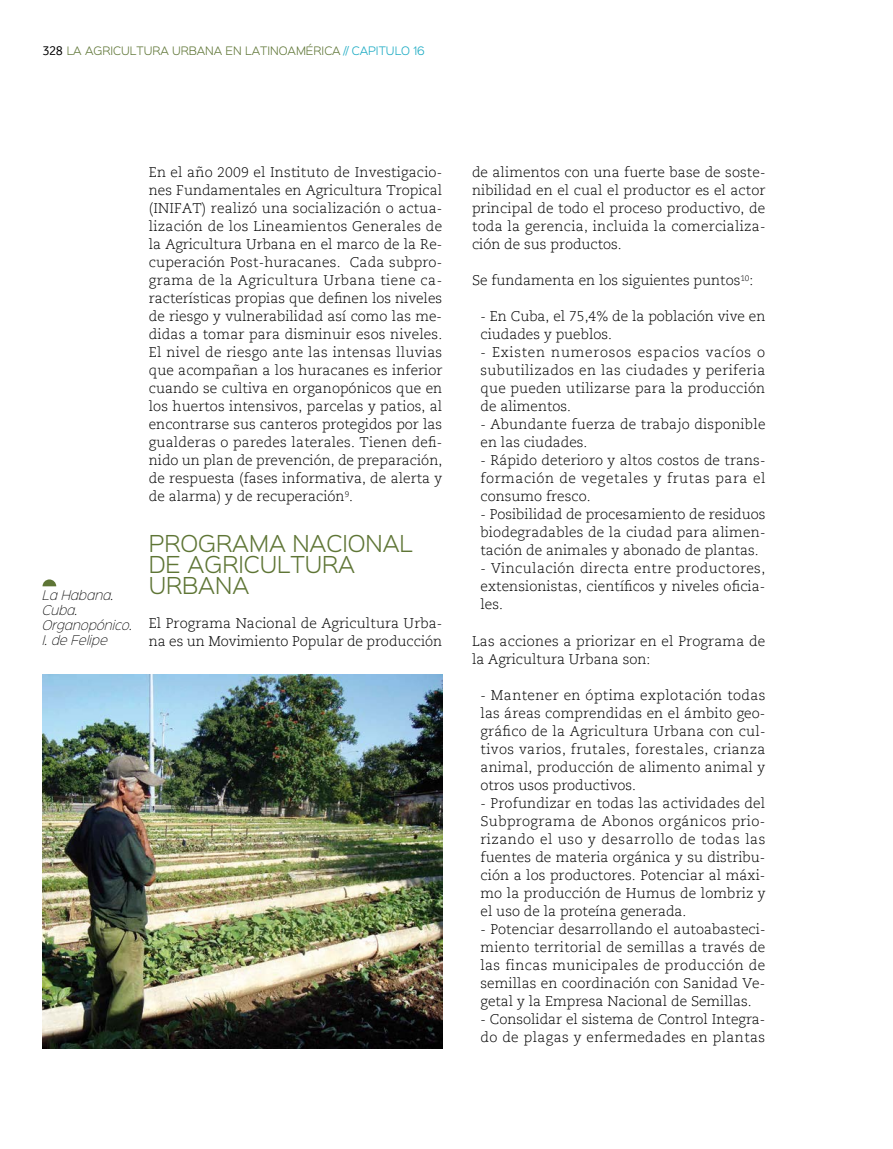
<style>
.page{position:relative;width:893px;height:1149px;background:#fff}
.page>*{position:absolute;margin:0;border:0;box-sizing:border-box;transform-origin:0 0}
.t1{font:300 21px "Sinkin Sans 300";color:#5e7535}
.t2{font:300 13.95px/18px "Caecilia LT Std";letter-spacing:.005em;color:#000;text-align:justify}
.t3{font:italic 12px/15px "Sinkin Sans 200 X Light";color:#000}
.t4{font:300 10.5px "Sinkin Sans 300";color:#5e7535}
.t5{font:300 10.5px "Sinkin Sans 300";color:#14a8c1}
.s1{font-family:"Signika";font-size:13.5px;color:#000}
.s2{color:#5e7535}
</style>
<div class="page">
<img style="left:43px;top:674px;width:399px;height:374px">
<svg style="left:43px;top:579px;width:13px;height:7px"></svg>
<p class="t4" style="left:43px;top:42px;width:51px"><span class="s1">328</span> LA AGRI</p>
<p class="t4" style="left:113px;top:42px;width:17px">CULTURA</p>
<p class="t4" style="left:172px;top:42px;width:35px">URBANA</p>
<p class="t4" style="left:226px;top:42px;width:28px">EN LATINOA</p>
<p class="t5" style="left:296px;top:42px;width:88px"><span class="s2">MÉRICA</span> // CAPITULO</p>
<p class="t5" style="left:413px;top:42px;width:13px">16</p>
<p class="t3" style="left:43px;top:586px;width:91px">La Habana.<br>Cuba.<br>Organopónico.<br>I. de Felipe</p>
<p class="t2" style="left:149px;top:164px;width:295px">En el año 2009 el Instituto de Investigacio&shy;nes Fundamentales en Agricultura Tropical (INIFAT) realizó una socialización o actua&shy;lización de los Lineamientos Generales de la Agricultura Urbana en el marco de la Re&shy;cuperación Post-huracanes. Cada subpro&shy;grama de la Agricultura Urbana tiene ca&shy;racterísticas propias que definen los niveles de riesgo y vulnerabilidad así como las me&shy;didas a tomar para disminuir esos niveles.<br>El nivel de riesgo ante las intensas lluvias que acompañan a los huracanes es inferior cuando se cultiva en organopónicos que en los huertos intensivos, parcelas y patios, al encontrarse sus canteros protegidos por las gualderas o paredes laterales. Tienen defi&shy;nido un plan de prevención, de preparación, de respuesta (fases informativa, de alerta y de alarma) y de recuperación<sup>9</sup>.</p>
<h1 class="t1" style="left:149px;top:526px;width:34px">PROGRA</h1>
<h1 class="t1" style="left:249px;top:526px;width:108px">MA NACIONAL</h1>
<h1 class="t1" style="left:149px;top:547px;width:54px">DE AGRI</h1>
<h1 class="t1" style="left:244px;top:547px;width:33px">CULTURA</h1>
<h1 class="t1" style="left:149px;top:568px;width:68px">URBANA</h1>
<p class="t2" style="left:149px;top:614px;width:295px">El Programa Nacional de Agricultura Urba&shy;na es un Movimiento Popular de producción</p>
<p class="t2" style="left:472px;top:164px;width:295px">de alimentos con una fuerte base de soste&shy;nibilidad en el cual el productor es el actor principal de todo el proceso productivo, de toda la gerencia, incluida la comercializa&shy;ción de sus productos.</p>
<p class="t2" style="left:472px;top:272px;width:283px">Se fundamenta en los siguientes puntos<sup>10</sup>:</p>
<p class="t2" style="left:480px;top:308px;width:286px">- En Cuba, el 75,4% de la población vive en ciudades y pueblos.</p>
<p class="t2" style="left:480px;top:344px;width:286px">- Existen numerosos espacios vacíos o subutilizados en las ciudades y periferia que pueden utilizarse para la producción de alimentos.</p>
<p class="t2" style="left:480px;top:416px;width:286px">- Abundante fuerza de trabajo disponible en las ciudades.</p>
<p class="t2" style="left:480px;top:452px;width:287px">- Rápido deterioro y altos costos de trans&shy;formación de vegetales y frutas para el consumo fresco.</p>
<p class="t2" style="left:480px;top:506px;width:286px">- Posibilidad de procesamiento de residuos biodegradables de la ciudad para alimen&shy;tación de animales y abonado de plantas.</p>
<p class="t2" style="left:480px;top:559px;width:286px">- Vinculación directa entre productores, extensionistas, científicos y niveles oficia&shy;les.</p>
<p class="t2" style="left:472px;top:631px;width:295px">Las acciones a priorizar en el Programa de la Agricultura Urbana son:</p>
<p class="t2" style="left:480px;top:685px;width:286px">- Mantener en óptima explotación todas las áreas comprendidas en el ámbito geo&shy;gráfico de la Agricultura Urbana con cul&shy;tivos varios, frutales, forestales, crianza animal, producción de alimento animal y otros usos productivos.</p>
<p class="t2" style="left:480px;top:793px;width:286px">- Profundizar en todas las actividades del Subprograma de Abonos orgánicos prio&shy;rizando el uso y desarrollo de todas las fuentes de materia orgánica y su distribu&shy;ción a los productores. Potenciar al máxi&shy;mo la producción de Humus de lombriz y el uso de la proteína generada.</p>
<p class="t2" style="left:480px;top:919px;width:287px">- Potenciar desarrollando el autoabasteci&shy;miento territorial de semillas a través de las fincas municipales de producción de semillas en coordinación con Sanidad Ve&shy;getal y la Empresa Nacional de Semillas.</p>
<p class="t2" style="left:480px;top:1009px;width:286px">- Consolidar el sistema de Control Integra&shy;do de plagas y enfermedades en plantas</p>
</div>
